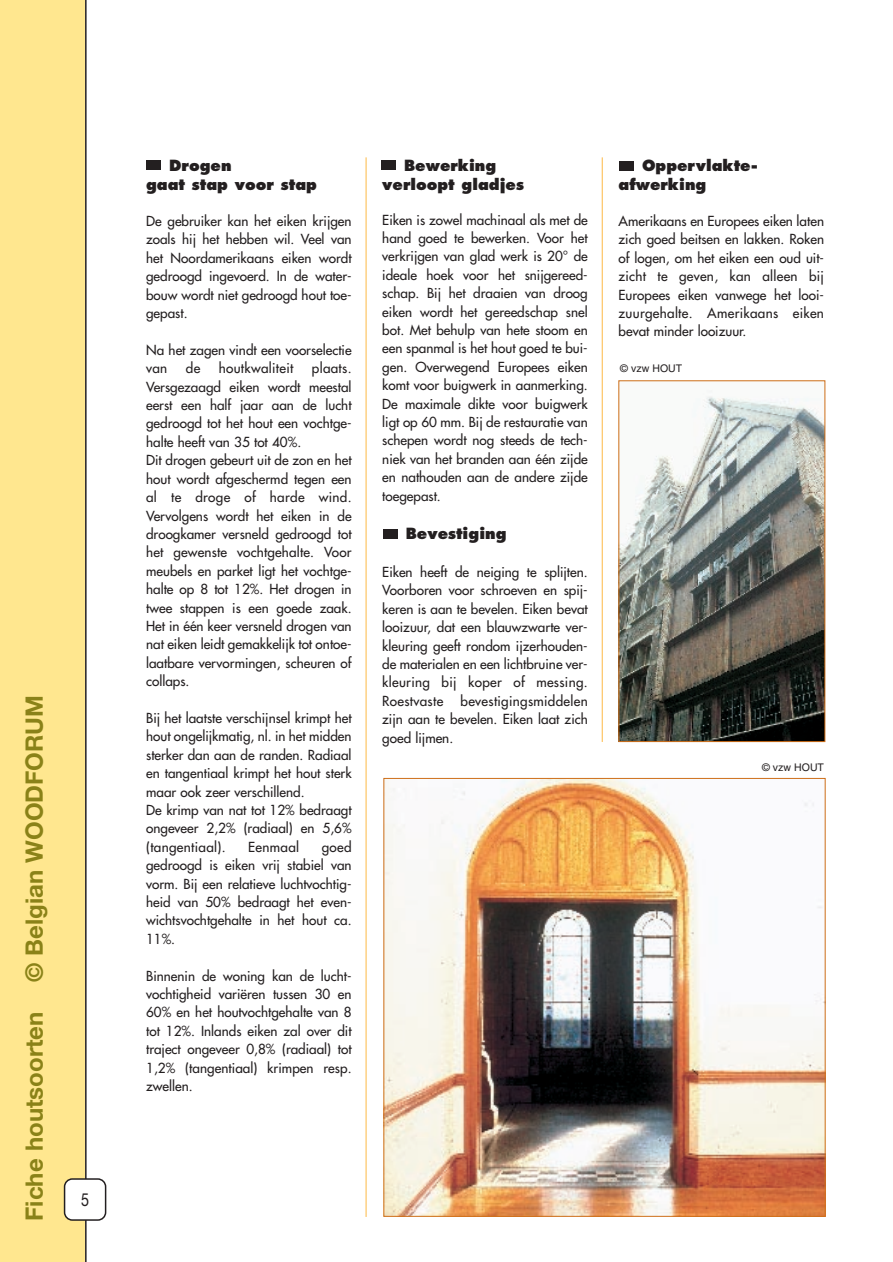
<style>
.page{position:relative;width:893px;height:1262px;background:#fff}
.page>*{position:absolute;margin:0;border:0;box-sizing:border-box;transform-origin:0 0}
.t1{font:700 24px "Helvetica Neue";color:#8a8218}
.t2{font:18px "Helvetica Neue";color:#231f20;scale:.8 1}
.t3{font:800 15px/18.6px "Futura";color:#231f20}
.t4{font:13.5px/18.5px "Futura";color:#231f20;text-align:justify}
.t5{font:13.5px "Futura";letter-spacing:.025em;color:#231f20}
.t6{font:10.5px "Helvetica";color:#231f20}
</style>
<div class="page">
<div style="left:0;top:0;width:892px;height:1262px;background:#ffe78f"></div>
<div style="left:85px;top:0;width:807px;height:1262px;background:#fff"></div>
<svg style="left:64px;top:1178px;width:42px;height:42px"></svg>
<div style="left:381px;top:157px;width:208px;height:600px;background:#fff"></div>
<hr style="left:366px;top:157px;width:1px;height:1059px;background:#fdb945">
<hr style="left:602px;top:157px;width:1px;height:585px;background:#fdb945">
<img style="left:385px;top:780px;width:438px;height:434px">
<img style="left:620px;top:382px;width:203px;height:358px">
<div style="left:618px;top:380px;width:207px;height:362px;border:1px solid #ce6e18"></div>
<div style="left:147px;top:160px;width:14px;height:10px;background:#231f20"></div>
<div style="left:619px;top:161px;width:14px;height:10px;background:#231f20"></div>
<div style="left:383px;top:529px;width:14px;height:9px;background:#231f20"></div>
<div style="left:382px;top:160px;width:14px;height:10px;background:#231f20"></div>
<h1 class="t1" style="left:26px;top:1220px;width:527px;rotate:-90deg">Fiche houtsoorten © Belgian WOODFORUM</h1>
<h2 class="t2" style="left:81px;top:1193px;width:12px">5</h2>
<p class="t3" style="left:146px;top:157px;width:172px;text-indent:23px">Drogen<br>gaat stap voor stap</p>
<p class="t4" style="left:146px;top:213px;width:207px">De gebruiker kan het eiken krijgen zoals hij het hebben wil. Veel van het Noordamerikaans eiken wordt gedroogd ingevoerd. In de water&shy;bouw wordt niet gedroogd hout toe&shy;gepast.</p>
<p class="t4" style="left:146px;top:341px;width:207px">Na het zagen vindt een voorselectie van</p>
<p class="t4" style="left:146px;top:360px;width:207px;text-align:left;text-indent:166px">plaats.<br>Versgezaagd eiken wordt meestal eerst een half jaar aan de lucht gedroogd tot het hout een vochtge&shy;halte heeft van 35 tot 40%.<br>Dit drogen gebeurt uit de zon en het hout wordt afgeschermd tegen een al te droge of harde wind.<br>Vervolgens wordt het eiken in de droogkamer versneld gedroogd tot het gewenste vochtgehalte. Voor meubels en parket ligt het vochtge&shy;halte op 8 tot 12%. Het drogen in twee stappen is een goede zaak.<br>Het in één keer versneld drogen van nat eiken leidt gemakkelijk tot ontoe&shy;laatbare vervormingen, scheuren of collaps.</p>
<p class="t4" style="left:146px;top:709px;width:207px;text-align:left">Bij het laatste verschijnsel krimpt het hout ongelijkmatig, nl. in het midden sterker dan aan de randen. Radiaal en tangentiaal krimpt het hout sterk maar ook zeer verschillend.<br>De krimp van nat tot 12% bedraagt ongeveer 2,2% (radiaal) en 5,6% (tangentiaal).</p>
<p class="t4" style="left:186px;top:360px;width:16px">de</p>
<p class="t5" style="left:219px;top:361px;width:76px">houtkwaliteit</p>
<p class="t4" style="left:146px;top:838px;width:207px;text-indent:176px">goed gedroogd is eiken vrij stabiel van vorm. Bij een relatieve luchtvochtig&shy;heid van 50% bedraagt het even&shy;wichtsvochtgehalte in het hout ca.<br>11%.</p>
<p class="t4" style="left:146px;top:967px;width:207px">Binnenin de woning kan de lucht&shy;vochtigheid variëren tussen 30 en 60% en het houtvochtgehalte van 8 tot 12%. Inlands eiken zal over dit traject ongeveer 0,8% (radiaal) tot 1,2% (tangentiaal) krimpen resp. zwellen.</p>
<p class="t5" style="left:248px;top:840px;width:52px">Eenmaal</p>
<p class="t3" style="left:382px;top:157px;width:143px;text-align:center">Bewerking verloopt gladjes</p>
<p class="t4" style="left:382px;top:211px;width:207px">Eiken is zowel machinaal als met de hand goed te bewerken. Voor het verkrijgen van glad werk is 20° de ideale hoek voor het snijgereed&shy;schap. Bij het draaien van droog eiken wordt het gereedschap snel bot. Met behulp van hete stoom en een spanmal is het hout goed te bui&shy;gen. Overwegend Europees eiken komt voor buigwerk in aanmerking.<br>De maximale dikte voor buigwerk ligt op 60 mm. Bij de restauratie van schepen wordt nog steeds de tech&shy;niek van het branden aan één zijde en nathouden aan de andere zijde toegepast.</p>
<p class="t3" style="left:406px;top:525px;width:102px">Bevestiging</p>
<p class="t4" style="left:382px;top:563px;width:207px">Eiken heeft de neiging te splijten.<br>Voorboren voor schroeven en spij&shy;keren is aan te bevelen. Eiken bevat looizuur, dat een blauwzwarte ver&shy;kleuring geeft rondom ijzerhouden&shy;de materialen en een lichtbruine ver&shy;kleuring bij koper of messing.<br>Roestvaste</p>
<p class="t4" style="left:382px;top:692px;width:207px;text-indent:78px">bevestigingsmiddelen zijn aan te bevelen. Eiken laat zich goed lijmen.</p>
<p class="t3" style="left:618px;top:157px;width:141px;text-indent:23px">Oppervlakte&shy;afwerking</p>
<p class="t4" style="left:618px;top:213px;width:207px">Amerikaans en Europees eiken laten zich goed beitsen en lakken. Roken of logen, om het eiken een oud uit&shy;zicht te geven, kan alleen bij Europees eiken vanwege het looi&shy;zuurgehalte. Amerikaans eiken bevat minder looizuur.</p>
<p class="t6" style="left:620px;top:364px;width:63px">© vzw HOUT</p>
<p class="t6" style="left:762px;top:763px;width:63px">© vzw HOUT</p>
</div>
